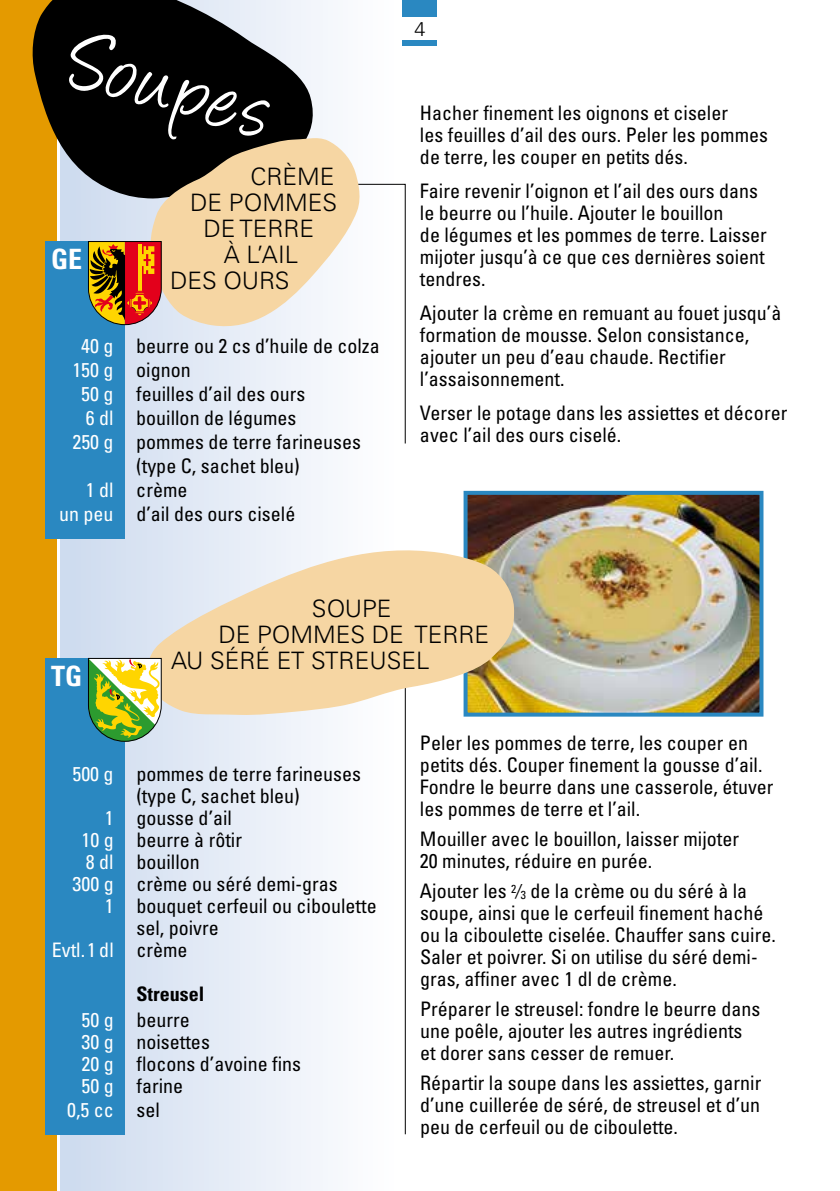
<style>
.page{position:relative;width:840px;height:1191px;background:#fff}
.page>*{position:absolute;margin:0;border:0;box-sizing:border-box;transform-origin:0 0}
.t1{font:96px "Angelina";color:#fff}
.t2{font:700 condensed 28px "Univers";color:#fff}
.t3{font:300 24px "Univers";color:#000}
.t4{font:condensed 20px/22px "Univers";color:#000}
.t5{font:condensed 20px "Univers";color:#fff}
.t6{font:700 condensed 20px/26px "Univers";color:#000}
.t7{font:300 20px "Univers";color:#000}
.s1{color:#fff}
.s2{color:#000}
.s3{font-weight:400;color:#fff}
.s4{font-weight:400}
.s5{font-weight:300;font-stretch:normal;font-size:18px}
.s6{font-size:11.6px}
</style>
<div class="page">
<div style="left:61px;top:0;width:336px;height:1191px;background:linear-gradient(to right,#ccdaee,#fff)"></div>
<div style="left:403px;top:0;width:34px;height:45px;background:#2a88c1"></div>
<div style="left:397px;top:17px;width:45px;height:23px;background:#fff"></div>
<img style="left:468px;top:496px;width:290px;height:215px">
<div style="left:463px;top:491px;width:300px;height:225px;border:4px solid #2a88c1"></div>
<div style="left:0;top:0;width:57px;height:1191px;background:#e49a00"></div>
<svg style="left:341px;top:183px;width:65px;height:261px"></svg>
<svg style="left:341px;top:715px;width:65px;height:420px"></svg>
<svg style="left:32px;top:0;width:290px;height:199px;background:#36332c"></svg>
<svg style="left:149px;top:138px;width:213px;height:193px;fill:#f6d6a3"></svg>
<div style="left:45px;top:241px;width:80px;height:298px;background:#2a88c1"></div>
<div style="left:45px;top:658px;width:80px;height:476px;background:#2a88c1"></div>
<svg style="left:87px;top:240px;width:75px;height:86px;background:#ad5824"></svg>
<svg style="left:145px;top:543px;width:369px;height:172px;background:#edd8b3"></svg>
<svg style="left:87px;top:657px;width:75px;height:85px"></svg>
<h1 class="t1" style="left:84px;top:19px;width:206px;rotate:16deg">Soupes</h1>
<h2 class="t2" style="left:51px;top:242px;width:33px">GE</h2>
<p class="t3" style="left:250px;top:162px;width:85px">CRÈME</p>
<p class="t3" style="left:190px;top:188px;width:148px">DE POMMES</p>
<p class="t3" style="left:203px;top:214px;width:112px">DE TERRE</p>
<p class="t3" style="left:223px;top:240px;width:76px">À L’AIL</p>
<p class="t3" style="left:170px;top:266px;width:121px">DES OURS</p>
<p class="t4" style="left:81px;top:334px;width:300px"><span class="s1">40 g</span> beurre ou 2 cs d’huile de colza</p>
<p class="t4" style="left:72px;top:358px;width:120px"><span class="s1">150 g</span> oignon</p>
<p class="t4" style="left:81px;top:382px;width:225px"><span class="s1">50 g</span> feuilles d’ail des ours</p>
<p class="t4" style="left:86px;top:406px;width:212px"><span class="s1">6 dl</span> bouillon de légumes</p>
<p class="t4" style="left:72px;top:430px;width:290px"><span class="s1">250 g</span> pommes de terre farineuses</p>
<p class="t4" style="left:136px;top:454px;width:165px">(type C, sachet bleu)</p>
<p class="t4" style="left:86px;top:478px;width:103px"><span class="s1">1 dl</span> crème</p>
<p class="t4" style="left:59px;top:502px;width:237px"><span class="s1">un peu</span> d’ail des ours ciselé</p>
<p class="t7" style="left:414px;top:16px;width:13px">4</p>
<p class="t4" style="left:420px;top:102px;width:349px">Hacher finement les oignons et ciseler<br>les feuilles d’ail des ours. Peler les pommes de terre, les couper en petits dés.</p>
<p class="t4" style="left:420px;top:180px;width:348px">Faire revenir l’oignon et l’ail des ours dans le beurre ou l’huile. Ajouter le bouillon<br>de légumes et les pommes de terre. Laisser mijoter jusqu’à ce que ces dernières soient tendres.</p>
<p class="t4" style="left:420px;top:302px;width:363px">Ajouter la crème en remuant au fouet jusqu’à formation de mousse. Selon consistance, ajouter un peu d’eau chaude. Rectifier l’assaisonnement.</p>
<p class="t4" style="left:420px;top:402px;width:368px">Verser le potage dans les assiettes et décorer avec l’ail des ours ciselé.</p>
<h2 class="t2" style="left:51px;top:659px;width:33px">TG</h2>
<p class="t3" style="left:312px;top:594px;width:81px">SOUPE</p>
<p class="t3" style="left:218px;top:620px;width:272px">DE POMMES DE TERRE</p>
<p class="t3" style="left:171px;top:646px;width:260px">AU SÉRÉ ET STREUSEL</p>
<p class="t4" style="left:72px;top:762px;width:290px"><span class="s1">500 g</span> pommes de terre farineuses</p>
<p class="t4" style="left:136px;top:784px;width:165px">(type C, sachet bleu)</p>
<p class="t4" style="left:105px;top:806px;width:129px"><span class="s1">1</span> gousse d’ail</p>
<p class="t4" style="left:81px;top:828px;width:162px"><span class="s1">10 g</span> beurre à rôtir</p>
<p class="t4" style="left:86px;top:850px;width:115px"><span class="s1">8 dl</span> bouillon</p>
<p class="t4" style="left:73px;top:872px;width:266px"><span class="s1">300 g</span> crème ou séré demi-gras</p>
<p class="t4" style="left:105px;top:894px;width:273px"><span class="s1">1</span> bouquet cerfeuil ou ciboulette</p>
<p class="t4" style="left:136px;top:916px;width:84px">sel, poivre</p>
<p class="t5" style="left:52px;top:937px;width:137px">Evtl. 1 dl <span class="s2">crème</span></p>
<p class="t6" style="left:81px;top:981px;width:124px;text-indent:55px">Streusel<br><span class="s3">50 g</span> <span class="s4">beurre</span></p>
<p class="t4" style="left:81px;top:1030px;width:221px"><span class="s1">30 g</span> noisettes<br><span class="s1">20 g</span> flocons d’avoine fins<br><span class="s1">50 g</span> farine</p>
<p class="t5" style="left:67px;top:1097px;width:94px">0,5 cc <span class="s2">sel</span></p>
<p class="t4" style="left:420px;top:731px;width:355px">Peler les pommes de terre, les couper en petits dés. Couper finement la gousse d’ail.<br>Fondre le beurre dans une casserole, étuver les pommes de terre et l’ail.</p>
<p class="t4" style="left:420px;top:827px;width:320px">Mouiller avec le bouillon, laisser mijoter<br>20 minutes, réduire en purée.</p>
<p class="t4" style="left:420px;top:879px;width:357px">Ajouter les <sup>2</sup><span class="s5">/</span><span class="s6">3</span> de la crème ou du séré à la soupe, ainsi que le cerfeuil finement haché ou la ciboulette ciselée. Chauffer sans cuire.<br>Saler et poivrer. Si on utilise du séré demi&shy;gras, affiner avec 1 dl de crème.</p>
<p class="t4" style="left:420px;top:997px;width:341px">Préparer le streusel: fondre le beurre dans une poêle, ajouter les autres ingrédients et dorer sans cesser de remuer.</p>
<p class="t4" style="left:420px;top:1071px;width:343px;text-align:justify">Répartir la soupe dans les assiettes, garnir d’une cuillerée de séré, de streusel et d’un peu de cerfeuil ou de ciboulette.</p>
</div>
